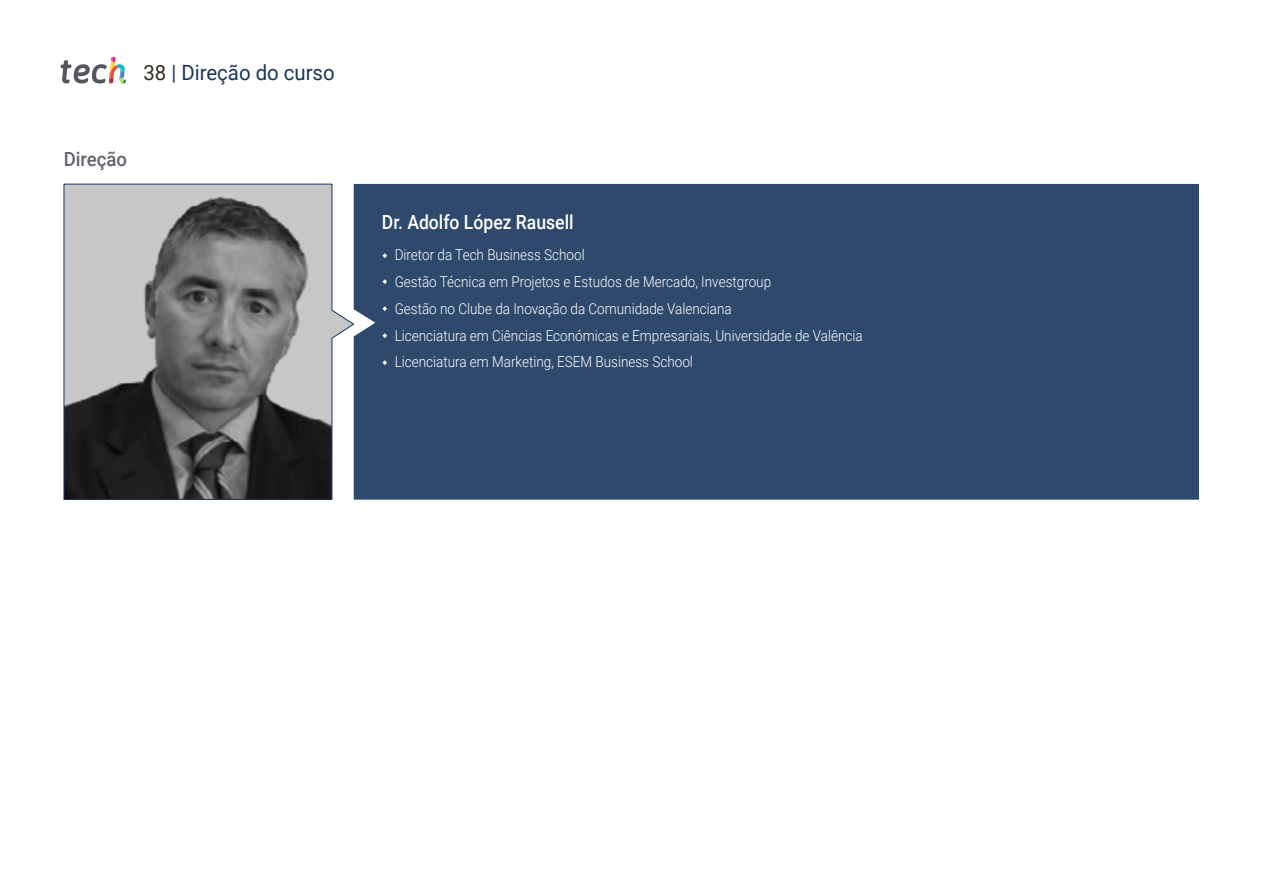
<style>
.page{position:relative;width:1263px;height:893px;background:#fff}
.page>*{position:absolute;margin:0;border:0;box-sizing:border-box;transform-origin:0 0}
.t1{font:21px "Roboto";color:#17355b}
.t2{font:500 19.5px "Roboto";color:#fff;scale:.9 1}
.t3{font:500 19.5px "Roboto";color:#61646a;scale:.95 1}
.t4{font:300 15px/26.7px "Roboto";color:#fff;scale:.9 1}
.s1{color:#312e20}
</style>
<div class="page">
<svg style="left:61px;top:57px;width:65px;height:27px"></svg>
<div style="left:354px;top:184px;width:845px;height:316px;background:#2e496b"></div>
<svg style="left:64px;top:184px;width:290px;height:316px;background:#828383"></svg>
<svg style="left:383px;top:253px;width:4px;height:5px"></svg>
<svg style="left:383px;top:279px;width:4px;height:5px"></svg>
<svg style="left:383px;top:306px;width:4px;height:5px"></svg>
<svg style="left:383px;top:333px;width:4px;height:5px"></svg>
<svg style="left:383px;top:360px;width:4px;height:5px"></svg>
<h1 class="t1" style="left:144px;top:57px;width:193px"><span class="s1">38</span> | Direção do curso</h1>
<h2 class="t3" style="left:64px;top:145px;width:68px">Direção</h2>
<h2 class="t2" style="left:382px;top:208px;width:214px">Dr. Adolfo López Rausell</h2>
<p class="t4" style="left:395px;top:241px;width:521px">Diretor da Tech Business School<br>Gestão Técnica em Projetos e Estudos de Mercado, Investgroup<br>Gestão no Clube da Inovação da Comunidade Valenciana<br>Licenciatura em Ciências Económicas e Empresariais, Universidade de Valência Licenciatura em Marketing, ESEM Business School</p>
</div>
